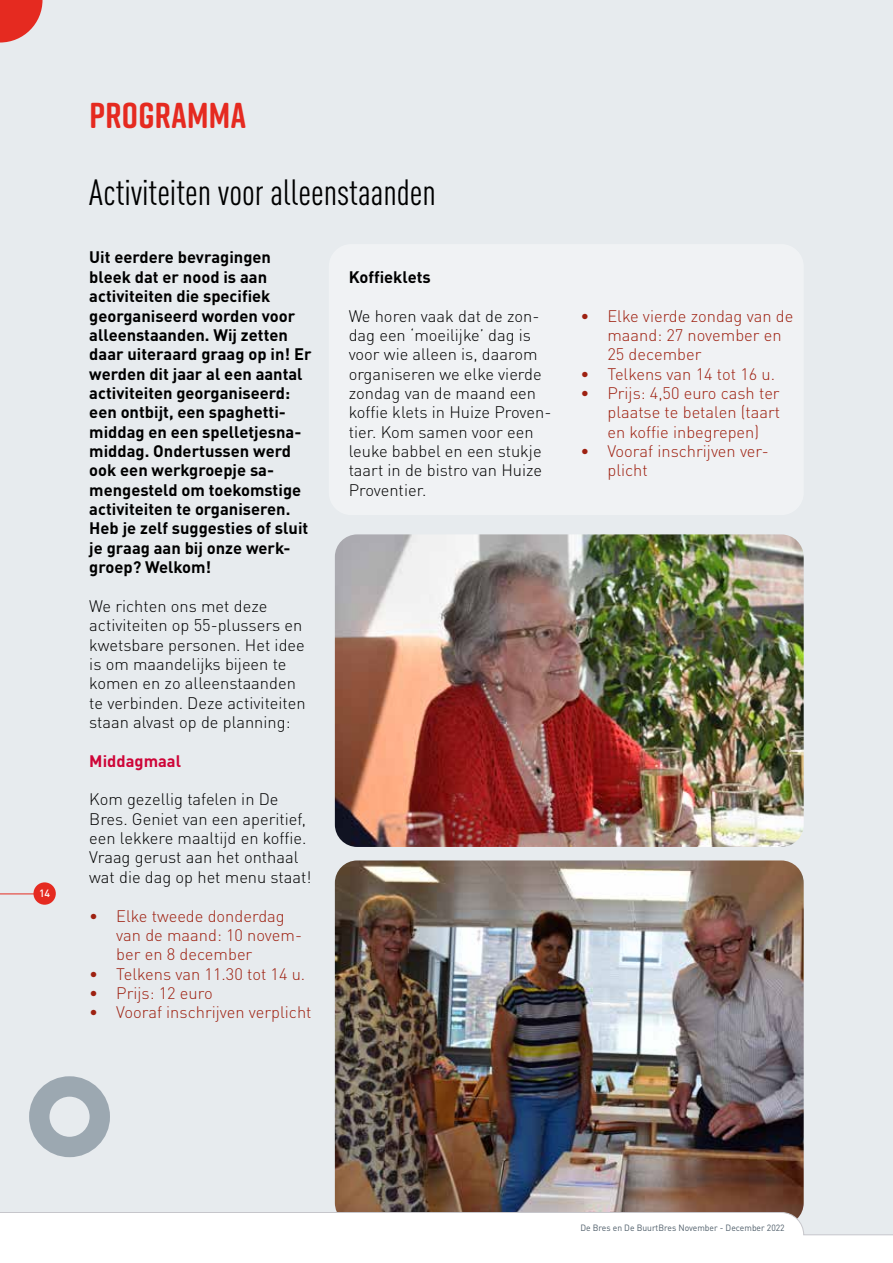
<style>
.page{position:relative;width:893px;height:1263px;background:#e7ebee}
.page>*{position:absolute;margin:0;border:0;box-sizing:border-box;transform-origin:0 0}
.t1{font:condensed 36px "DIN Pro";color:#000}
.t2{font:700 36px "Rift Soft";letter-spacing:.01em;color:#e52a20}
.t3{font:300 16.5px/19.4px "DIN Pro";color:#000}
.t4{font:700 16.5px/19.4px "DIN Pro";color:#000}
.t5{font:300 16.5px/19.4px "DIN Pro";color:#9e2111}
.t6{font:700 16.5px "DIN Pro";color:#ce0538}
.t7{font:500 10.5px "DIN Pro";color:#fff}
.t8{font:9px "DIN Pro";color:#4e5d69;scale:.95 1}
</style>
<div class="page">
<div style="left:329px;top:244px;width:475px;height:271px;background:#f0f2f4;border-radius:22px"></div>
<img style="left:335px;top:534px;width:469px;height:313px">
<img style="left:335px;top:860px;width:469px;height:352px">
<div style="left:29px;top:1076px;width:81px;height:81px;border:20px solid #2c4255;border-radius:50%"></div>
<div style="left:0;top:1212px;width:893px;height:51px;background:#fff"></div>
<div style="left:33px;top:882px;width:23px;height:23px;background:#e52a20;border-radius:50%"></div>
<hr style="left:0;top:893px;width:34px;height:1px;background:#e52a20">
<svg style="left:0;top:0;width:43px;height:43px"></svg>
<p class="t7" style="left:39px;top:885px;width:13px">14</p>
<h1 class="t2" style="left:89px;top:90px;width:158px">PROGRAMMA</h1>
<h1 class="t1" style="left:89px;top:167px;width:348px">Activiteiten voor alleenstaanden</h1>
<p class="t4" style="left:89px;top:246px;width:224px">Uit eerdere bevragingen bleek dat er nood is aan activiteiten die specifiek georganiseerd worden voor alleenstaanden. Wij zetten daar uiteraard graag op in! Er werden dit jaar al een aantal activiteiten georganiseerd: een ontbijt, een spaghetti&shy;middag en een spelletjesna&shy;middag. Ondertussen werd ook een werkgroepje sa&shy;mengesteld om toekomstige activiteiten te organiseren.<br>Heb je zelf suggesties of sluit je graag aan bij onze werk&shy;groep? Welkom!</p>
<p class="t3" style="left:89px;top:595px;width:218px">We richten ons met deze activiteiten op 55-plussers en kwetsbare personen. Het idee is om maandelijks bijeen te komen en zo alleenstaanden te verbinden. Deze activiteiten staan alvast op de planning:</p>
<p class="t6" style="left:89px;top:747px;width:93px">Middagmaal</p>
<p class="t3" style="left:89px;top:788px;width:224px">Kom gezellig tafelen in De<br>Bres. Geniet van een aperitief, een lekkere maaltijd en koffie.<br>Vraag gerust aan het onthaal wat die dag op het menu staat!</p>
<p class="t5" style="left:116px;top:904px;width:187px;text-indent:-27px">• Elke tweede donderdag van de maand: 10 novem&shy;ber en 8 december</p>
<p class="t5" style="left:89px;top:962px;width:218px">• Telkens van 11.30 tot 14 u.</p>
<p class="t5" style="left:89px;top:982px;width:125px">• Prijs: 12 euro</p>
<p class="t5" style="left:89px;top:1001px;width:224px">• Vooraf inschrijven verplicht</p>
<p class="t4" style="left:349px;top:265px;width:84px">Koffieklets</p>
<p class="t3" style="left:349px;top:304px;width:204px">We horen vaak dat de zon&shy;dag een ‘moeilijke’ dag is voor wie alleen is, daarom organiseren we elke vierde zondag van de maand een koffie klets in Huize Proven&shy;tier. Kom samen voor een leuke babbel en een stukje taart in de bistro van Huize<br>Proventier.</p>
<p class="t5" style="left:607px;top:304px;width:187px;text-indent:-27px">• Elke vierde zondag van de maand: 27 november en<br>25 december</p>
<p class="t5" style="left:580px;top:363px;width:196px">• Telkens van 14 tot 16 u.</p>
<p class="t5" style="left:607px;top:382px;width:174px;text-align:justify;text-indent:-27px">• Prijs: 4,50 euro cash ter plaatse te betalen (taart en koffie inbegrepen)</p>
<p class="t5" style="left:607px;top:440px;width:163px;text-indent:-27px">• Vooraf inschrijven ver&shy;plicht</p>
<p class="t8" style="left:580px;top:1221px;width:217px">De Bres en De BuurtBres November - December 2022</p>
</div>
